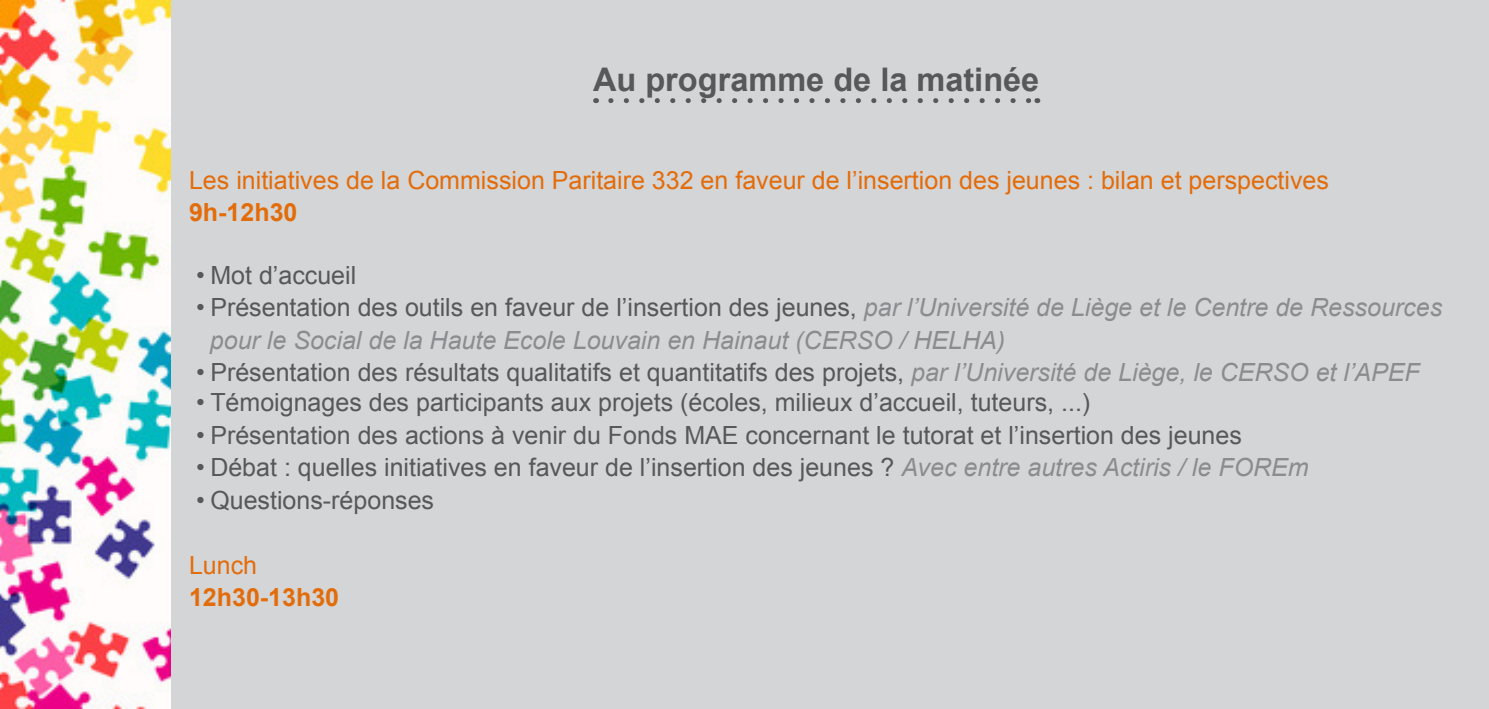
<style>
.page{position:relative;width:1489px;height:709px;background:#fff}
.page>*{position:absolute;margin:0;border:0;box-sizing:border-box;transform-origin:0 0}
.t1{font:700 32.5px "Arial";color:#57585a}
.t2{font:25px "Arial";color:#57585a}
.t3{font:25px "Arial";color:#e36c0a}
.t4{font:italic 25px "Arial";color:#8a8c8f}
.t5{font:700 25px "Arial";color:#e36c0a}
.s1{font-style:italic;color:#8a8c8f}
</style>
<div class="page">
<img style="left:0;top:0;width:172px;height:709px">
<div style="left:172px;top:0;width:1316px;height:709px;background:#d4d5d7"></div>
<svg style="left:610px;top:98px;width:419px;height:5px"></svg>
<p class="t1" style="left:593px;top:58px;width:448px">Au programme de la matinée</p>
<p class="t3" style="left:189px;top:163px;width:1141px">Les initiatives de la Commission Paritaire 332 en faveur de l’insertion des jeunes : bilan et perspectives</p>
<p class="t5" style="left:189px;top:196px;width:110px">9h-12h30</p>
<p class="t2" style="left:196px;top:258px;width:162px">• Mot d’accueil</p>
<p class="t2" style="left:196px;top:291px;width:1247px">• Présentation des outils en faveur de l’insertion des jeunes, <span class="s1">par l’Université de Liège et le Centre de Ressources</span></p>
<p class="t4" style="left:210px;top:324px;width:796px">pour le Social de la Haute Ecole Louvain en Hainaut (CERSO / HELHA)</p>
<p class="t2" style="left:196px;top:356px;width:1225px">• Présentation des résultats qualitatifs et quantitatifs des projets, <span class="s1">par l’Université de Liège, le CERSO et l’APEF</span></p>
<p class="t2" style="left:196px;top:386px;width:895px">• Témoignages des participants aux projets (écoles, milieux d’accueil, tuteurs, ...)</p>
<p class="t2" style="left:196px;top:418px;width:1047px">• Présentation des actions à venir du Fonds MAE concernant le tutorat et l’insertion des jeunes</p>
<p class="t2" style="left:196px;top:451px;width:1113px">• Débat : quelles initiatives en faveur de l’insertion des jeunes ? <span class="s1">Avec entre autres Actiris / le FOREm</span></p>
<p class="t2" style="left:196px;top:483px;width:239px">• Questions-réponses</p>
<p class="t3" style="left:189px;top:548px;width:70px">Lunch</p>
<p class="t5" style="left:189px;top:581px;width:152px">12h30-13h30</p>
</div>
